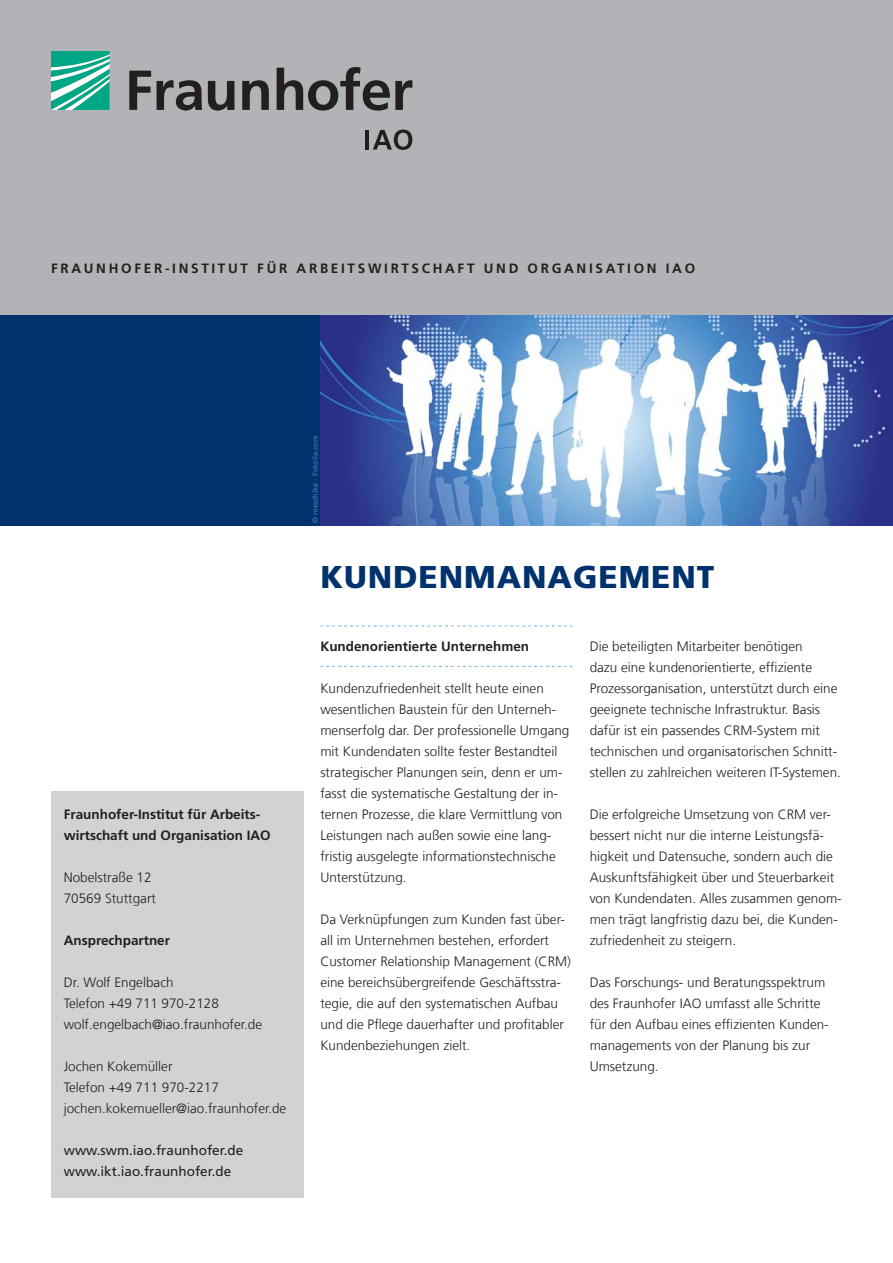
<style>
.page{position:relative;width:893px;height:1263px;background:#fff}
.page>*{position:absolute;margin:0;border:0;box-sizing:border-box;transform-origin:0 0}
._03_Standardüberschr{font:900 31.5px "Frutiger LT Com";letter-spacing:.03em;color:#00326d}
._06_Fließtext{font:300 13.5px/21px "Frutiger LT Com";color:#231f20}
._07_Zwischenüberschr{font:700 13.5px/21px "Frutiger LT Com";color:#231f20}
._10_Institutsname{font:700 13.5px "Frutiger LT Com";letter-spacing:.2em;color:#231f20}
.t1{font:13.5px "Frutiger LT Com";color:#231f20}
._11_Zwischenüberschr{font:700 13.5px "Frutiger LT Com";color:#231f20}
._06_Fließtext-2{font:7.5px "Frutiger";color:#507dc0}
</style>
<div class="page">
<div style="left:0;top:0;width:893px;height:315px;background:#b2b3b7"></div>
<svg style="left:51px;top:51px;width:59px;height:59px;background:#4bbea8"></svg>
<svg style="left:129px;top:67px;width:283px;height:44px"></svg>
<hr style="left:366px;top:130px;width:3px;height:20px;background:#231f20">
<svg style="left:373px;top:130px;width:39px;height:20px"></svg>
<div style="left:0;top:315px;width:893px;height:210px;background:#00326d"></div>
<svg style="left:320px;top:626px;width:253px;height:1px"></svg>
<svg style="left:320px;top:666px;width:253px;height:1px"></svg>
<div style="left:51px;top:791px;width:252px;height:406px;background:#d1d2d4"></div>
<img style="left:320px;top:315px;width:573px;height:210px">
<p class="_10_Institutsname" style="left:51px;top:260px;width:290px">FRAUNHOFER-INSTITUT FÜR Ar beits</p>
<p class="_10_Institutsname" style="left:368px;top:260px;width:26px">wirts</p>
<p class="_10_Institutsname" style="left:422px;top:260px;width:23px">chaft</p>
<p class="_10_Institutsname" style="left:484px;top:260px;width:92px">und organisation</p>
<p class="_10_Institutsname" style="left:666px;top:260px;width:31px">IAO</p>
<p class="_06_Fließtext-2" style="left:311px;top:523px;width:89px;rotate:-90deg">© meschike - Fotolia.com</p>
<p class="_07_Zwischenüberschr" style="left:64px;top:804px;width:209px">Fraunhofer-Institut für Arbeits&shy;wirtschaft und Organisation IAO</p>
<p class="_06_Fließtext" style="left:64px;top:867px;width:89px">Nobelstraße 12</p>
<p class="_06_Fließtext" style="left:64px;top:888px;width:94px">70569 Stuttgart</p>
<p class="_07_Zwischenüberschr" style="left:64px;top:930px;width:108px">Ansprechpartner</p>
<p class="_06_Fließtext" style="left:64px;top:972px;width:112px">Dr. Wolf Engelbach</p>
<p class="_06_Fließtext" style="left:64px;top:993px;width:157px">Telefon +49 711 970-2128</p>
<p class="_06_Fließtext" style="left:64px;top:1014px;width:200px">wolf.engelbach@iao.fraunhofer.de</p>
<p class="_06_Fließtext" style="left:64px;top:1056px;width:110px">Jochen Kokemüller</p>
<p class="_06_Fließtext" style="left:64px;top:1077px;width:157px">Telefon +49 711 970-2217</p>
<p class="_06_Fließtext" style="left:64px;top:1098px;width:224px">jochen.kokemueller@iao.fraunhofer.de</p>
<p class="t1" style="left:64px;top:1142px;width:181px">www.swm.iao.fraunhofer.de</p>
<p class="t1" style="left:64px;top:1163px;width:169px">www.ikt.iao.fraunhofer.de</p>
<p class="_03_Standardüberschr" style="left:320px;top:558px;width:395px">KUNDENMANAGEMENT</p>
<p class="_11_Zwischenüberschr" style="left:320px;top:638px;width:210px">Kundenorientierte Unternehmen</p>
<p class="_06_Fließtext" style="left:320px;top:678px;width:251px">Kundenzufriedenheit stellt heute einen wesentlichen Baustein für den Unterneh&shy;menserfolg dar. Der professionelle Umgang mit Kundendaten sollte fester Bestandteil strategischer Planungen sein, denn er um-</p>
<p class="_06_Fließtext" style="left:320px;top:783px;width:239px">fasst die systematische Gestaltung der in-</p>
<p class="_06_Fließtext" style="left:320px;top:804px;width:244px">ternen Prozesse, die klare Vermittlung von Leistungen nach außen sowie eine lang&shy;fristig ausgelegte informationstechnische Unterstützung.</p>
<p class="_06_Fließtext" style="left:320px;top:909px;width:252px">Da Verknüpfungen zum Kunden fast über&shy;all im Unternehmen bestehen, erfordert Customer Relationship Management (CRM) eine bereichsübergreifende Geschäftsstra&shy;tegie, die auf den systematischen Aufbau und die Pflege dauerhafter und profitabler Kundenbeziehungen zielt.</p>
<p class="_06_Fließtext" style="left:590px;top:636px;width:253px">Die beteiligten Mitarbeiter benötigen<br>dazu eine kundenorientierte, effiziente Prozessorganisation, unterstützt durch eine geeignete technische Infrastruktur. Basis dafür ist ein passendes CRM-System mit technischen und organisatorischen Schnitt&shy;stellen zu zahlreichen weiteren IT-Systemen.</p>
<p class="_06_Fließtext" style="left:590px;top:804px;width:254px">Die erfolgreiche Umsetzung von CRM ver&shy;bessert nicht nur die interne Leistungsfä&shy;higkeit und Datensuche, sondern auch die Auskunftsfähigkeit über und Steuerbarkeit von Kundendaten. Alles zusammen genom-</p>
<p class="_06_Fließtext" style="left:590px;top:909px;width:250px">men trägt langfristig dazu bei, die Kunden&shy;zufriedenheit zu steigern.</p>
<p class="_06_Fließtext" style="left:590px;top:972px;width:241px">Das Forschungs- und Beratungsspektrum des Fraunhofer IAO umfasst alle Schritte für den Aufbau eines effizienten Kunden&shy;managements von der Planung bis zur Umsetzung.</p>
</div>
